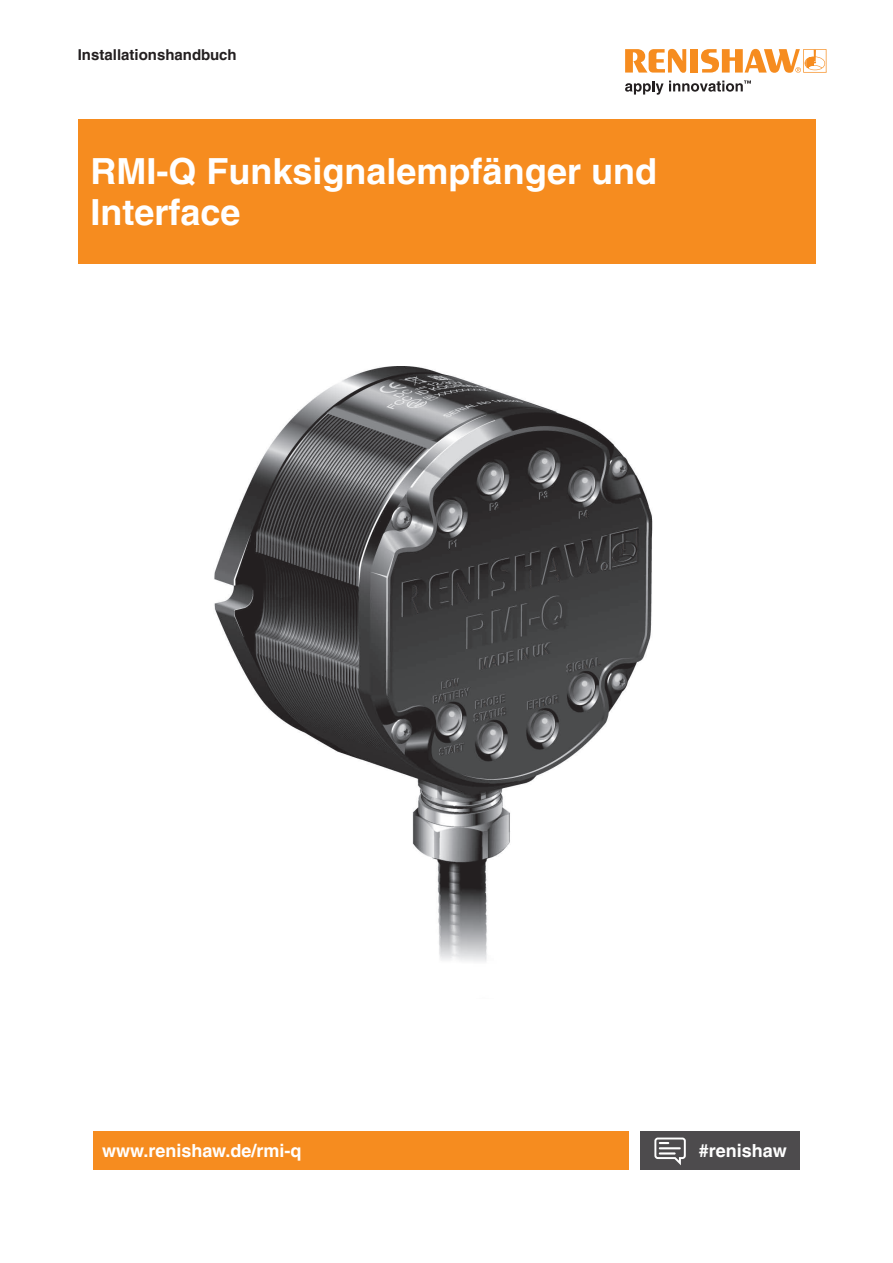
<style>
.page{position:relative;width:893px;height:1263px;background:#fff}
.page>*{position:absolute;margin:0;border:0;box-sizing:border-box;transform-origin:0 0}
.Headline_24pt_bold{font:700 36px/40.5px "Helvetica LT Pro";color:#fff}
.back_page_URL_white___hashtag{font:700 18px "Helvetica LT Pro";color:#fff}
._10pt_Body_Text_Bold{font:700 15px "Helvetica LT Pro";color:#231f20}
</style>
<div class="page">
<div style="left:94px;top:1131px;width:535px;height:38px;background:#f68c1f"></div>
<div style="left:639px;top:1131px;width:160px;height:38px;background:#4d4b4d"></div>
<svg style="left:654px;top:1137px;width:32px;height:28px"></svg>
<div style="left:78px;top:119px;width:737px;height:145px;background:#f68c1f"></div>
<img style="left:214px;top:367px;width:439px;height:595px">
<svg style="left:625px;top:49px;width:61px;height:24px"></svg>
<div style="left:690px;top:49px;width:8px;height:24px;background:#f68c1f"></div>
<svg style="left:701px;top:49px;width:125px;height:24px"></svg>
<svg style="left:625px;top:80px;width:126px;height:15px"></svg>
<p class="_10pt_Body_Text_Bold" style="left:78px;top:45px;width:160px">Installationshandbuch</p>
<p class="Headline_24pt_bold" style="left:91px;top:151px;width:568px">RMI-Q Funksignalempfänger und<br>Interface</p>
<p class="back_page_URL_white___hashtag" style="left:102px;top:1139px;width:201px">www.renishaw.de/rmi-q</p>
<p class="back_page_URL_white___hashtag" style="left:699px;top:1139px;width:89px">#renishaw</p>
</div>
